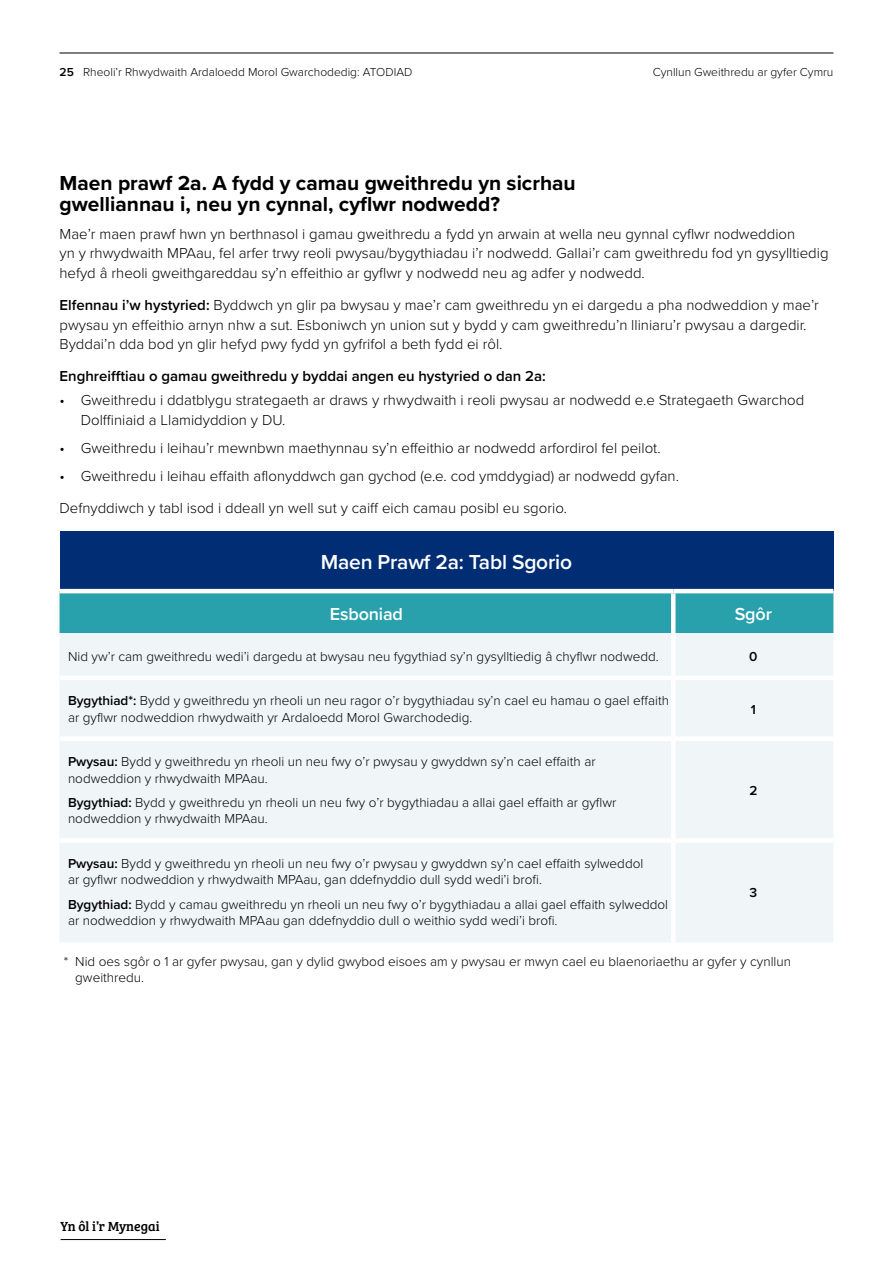
<style>
.page{position:relative;width:893px;height:1263px;background:#fff}
.page>*{position:absolute;margin:0;border:0;box-sizing:border-box;transform-origin:0 0}
.H2_Sub_Headings{font:700 21px/21px "Proxima Nova";color:#000}
.H2_Table_Sub_Centred{font:600 21px "Proxima Nova";letter-spacing:-.01em;color:#fff}
.H3_Table_Centred_Hea{font:600 18px "Proxima Nova";letter-spacing:-.01em;color:#fff}
.Body_Text{font:300 15px/19.5px "Proxima Nova";color:#000}
.Bullets{font:300 15px/19.5px "Proxima Nova";color:#000}
.Last_Bullet{font:300 15px "Proxima Nova";color:#000}
.Body_before_Bullets{font:600 15px "Proxima Nova";color:#000}
.back_to_index{font:13.65px "Bree Serif";color:#000}
.Table_Text_9pt{font:300 13.5px/16.2px "Proxima Nova";color:#000}
.Table_Text_Centred{font:600 13.5px "Proxima Nova";color:#000}
.t1{font:300 12px "Proxima Nova";color:#000}
.s1{font-weight:600}
</style>
<div class="page">
<hr style="left:60px;top:53px;width:773px;height:1px;background:#000">
<div style="left:60px;top:532px;width:773px;height:59px;background:#002d74"></div>
<div style="left:60px;top:593px;width:773px;height:40px;background:#28a1ac"></div>
<div style="left:60px;top:633px;width:773px;height:309px;background:#f0f6f8"></div>
<hr style="left:671px;top:633px;width:4px;height:42px;background:#fff">
<div style="left:60px;top:675px;width:613px;height:5px;background:#fff"></div>
<div style="left:673px;top:675px;width:160px;height:5px;background:#fff"></div>
<hr style="left:671px;top:680px;width:4px;height:56px;background:#fff">
<div style="left:60px;top:736px;width:613px;height:5px;background:#fff"></div>
<div style="left:673px;top:736px;width:160px;height:5px;background:#fff"></div>
<hr style="left:671px;top:741px;width:4px;height:97px;background:#fff">
<div style="left:60px;top:838px;width:613px;height:5px;background:#fff"></div>
<div style="left:673px;top:838px;width:160px;height:5px;background:#fff"></div>
<hr style="left:671px;top:843px;width:4px;height:99px;background:#fff">
<hr style="left:60px;top:589px;width:613px;height:4px;background:#fff">
<hr style="left:673px;top:589px;width:160px;height:4px;background:#fff">
<hr style="left:671px;top:593px;width:4px;height:40px;background:#fff">
<hr style="left:61px;top:1239px;width:105px;height:1px;background:#000">
<p class="t1" style="left:60px;top:63px;width:354px"><span class="s1">25</span> Rheoli’r Rhwydwaith Ardaloedd Morol Gwarchodedig: ATODIAD</p>
<p class="t1" style="left:653px;top:63px;width:182px">Cynllun Gweithredu ar gyfer Cymru</p>
<h2 class="H2_Sub_Headings" style="left:60px;top:172px;width:518px">Maen prawf 2a. A fydd y camau gweithredu yn sicrhau gwelliannau i, neu yn cynnal, cyflwr nodwedd?</h2>
<p class="Body_Text" style="left:60px;top:223px;width:771px">Mae’r maen prawf hwn yn berthnasol i gamau gweithredu a fydd yn arwain at wella neu gynnal cyflwr nodweddion<br>yn y rhwydwaith MPAau, fel arfer trwy reoli pwysau/bygythiadau i’r nodwedd. Gallai’r cam gweithredu fod yn gysylltiedig hefyd â rheoli gweithgareddau sy’n effeithio ar gyflwr y nodwedd neu ag adfer y nodwedd.</p>
<p class="Body_Text" style="left:60px;top:294px;width:761px"><span class="s1">Elfennau i’w hystyried:</span> Byddwch yn glir pa bwysau y mae’r cam gweithredu yn ei dargedu a pha nodweddion y mae’r pwysau yn effeithio arnyn nhw a sut. Esboniwch yn union sut y bydd y cam gweithredu’n lliniaru’r pwysau a dargedir.<br>Byddai’n dda bod yn glir hefyd pwy fydd yn gyfrifol a beth fydd ei rôl.</p>
<p class="Body_before_Bullets" style="left:60px;top:365px;width:488px">Enghreifftiau o gamau gweithredu y byddai angen eu hystyried o dan 2a:</p>
<p class="Bullets" style="left:81px;top:389px;width:725px;text-indent:-21px">• Gweithredu i ddatblygu strategaeth ar draws y rhwydwaith i reoli pwysau ar nodwedd e.e Strategaeth Gwarchod<br>Dolffiniaid a Llamidyddion y DU.</p>
<p class="Bullets" style="left:60px;top:437px;width:603px">• Gweithredu i leihau’r mewnbwn maethynnau sy’n effeithio ar nodwedd arfordirol fel peilot.</p>
<p class="Last_Bullet" style="left:60px;top:464px;width:621px">• Gweithredu i leihau effaith aflonyddwch gan gychod (e.e. cod ymddygiad) ar nodwedd gyfan.</p>
<p class="Body_Text" style="left:60px;top:497px;width:509px">Defnyddiwch y tabl isod i ddeall yn well sut y caiff eich camau posibl eu sgorio.</p>
<h2 class="H2_Table_Sub_Centred" style="left:321px;top:546px;width:253px">Maen Prawf 2a: Tabl Sgorio</h2>
<h3 class="H3_Table_Centred_Hea" style="left:330px;top:601px;width:75px">Esboniad</h3>
<h3 class="H3_Table_Centred_Hea" style="left:735px;top:601px;width:39px">Sgôr</h3>
<p class="Table_Text_9pt" style="left:68px;top:647px;width:592px">Nid yw’r cam gweithredu wedi’i dargedu at bwysau neu fygythiad sy’n gysylltiedig â chyflwr nodwedd.</p>
<p class="Table_Text_Centred" style="left:749px;top:646px;width:10px">0</p>
<p class="Table_Text_9pt" style="left:68px;top:692px;width:602px"><span class="s1">Bygythiad*:</span> Bydd y gweithredu yn rheoli un neu ragor o’r bygythiadau sy’n cael eu hamau o gael effaith ar gyflwr nodweddion rhwydwaith yr Ardaloedd Morol Gwarchodedig.</p>
<p class="Table_Text_Centred" style="left:751px;top:699px;width:7px">1</p>
<p class="Table_Text_9pt" style="left:68px;top:753px;width:529px"><span class="s1">Pwysau:</span> Bydd y gweithredu yn rheoli un neu fwy o’r pwysau y gwyddwn sy’n cael effaith ar nodweddion y rhwydwaith MPAau.</p>
<p class="Table_Text_9pt" style="left:68px;top:794px;width:550px"><span class="s1">Bygythiad:</span> Bydd y gweithredu yn rheoli un neu fwy o’r bygythiadau a allai gael effaith ar gyflwr nodweddion y rhwydwaith MPAau.</p>
<p class="Table_Text_Centred" style="left:749px;top:780px;width:10px">2</p>
<p class="Table_Text_9pt" style="left:68px;top:855px;width:577px"><span class="s1">Pwysau:</span> Bydd y gweithredu yn rheoli un neu fwy o’r pwysau y gwyddwn sy’n cael effaith sylweddol ar gyflwr nodweddion y rhwydwaith MPAau, gan ddefnyddio dull sydd wedi’i brofi.</p>
<p class="Table_Text_9pt" style="left:68px;top:896px;width:601px"><span class="s1">Bygythiad:</span> Bydd y camau gweithredu yn rheoli un neu fwy o’r bygythiadau a allai gael effaith sylweddol ar nodweddion y rhwydwaith MPAau gan ddefnyddio dull o weithio sydd wedi’i brofi.</p>
<p class="Table_Text_Centred" style="left:749px;top:882px;width:9px">3</p>
<p class="Table_Text_9pt" style="left:75px;top:952px;width:717px;text-indent:-12px">* Nid oes sgôr o 1 ar gyfer pwysau, gan y dylid gwybod eisoes am y pwysau er mwyn cael eu blaenoriaethu ar gyfer y cynllun gweithredu.</p>
<p class="back_to_index" style="left:61px;top:1216px;width:101px">Yn ôl i’r Mynegai</p>
</div>
